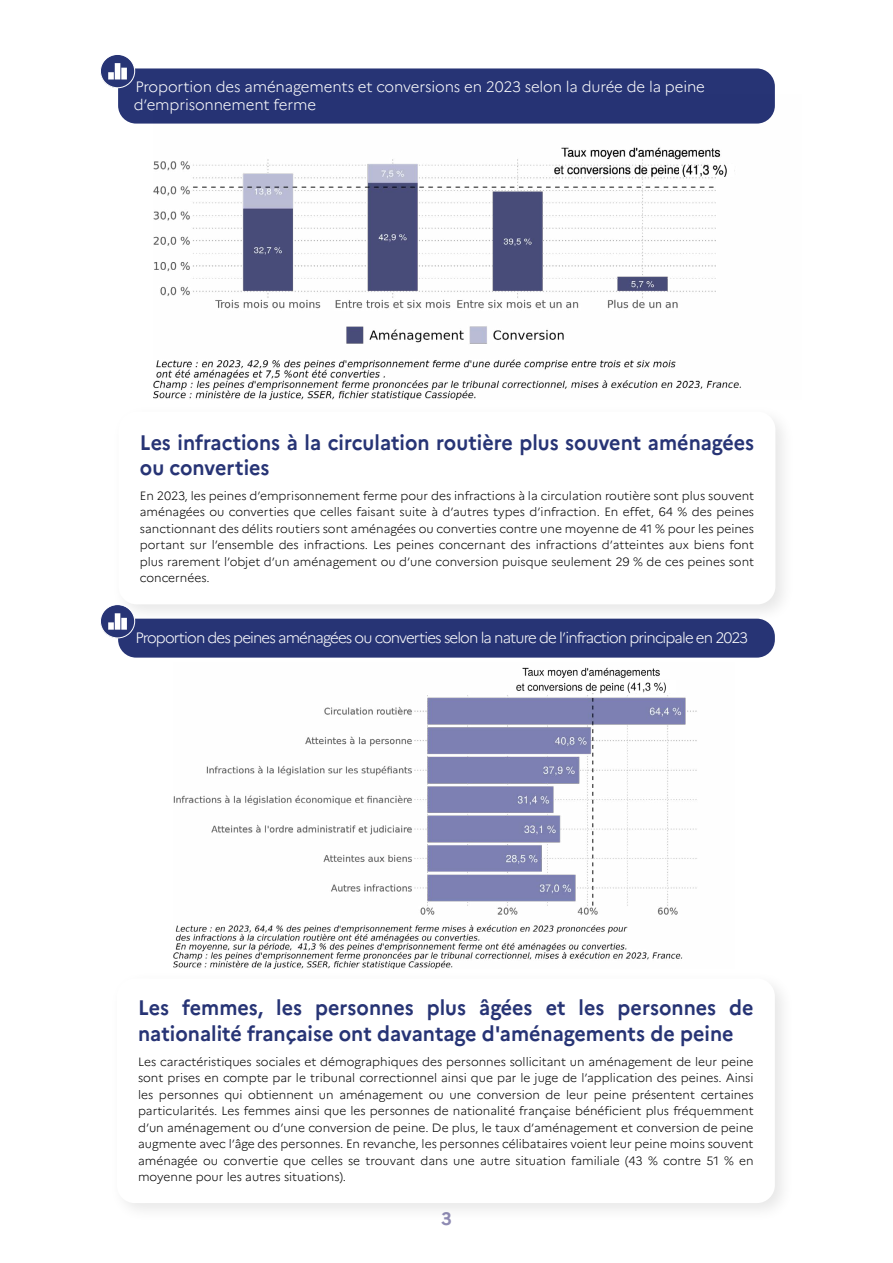
<style>
.page{position:relative;width:893px;height:1263px;background:#fff}
.page>*{position:absolute;margin:0;border:0;box-sizing:border-box;transform-origin:0 0}
.t1{font:700 21px/25.2px "Marianne";color:#273475;scale:.94 1}
.t2{font:700 18px "Marianne";color:#8e8ab3}
.t3{font:300 15px/18px "Marianne";letter-spacing:-.01em;color:#fff}
.t4{font:300 15px "Marianne";letter-spacing:-.045em;color:#fff}
.t5{font:300 12px/16.5px "Marianne";color:#000;text-align:justify}
</style>
<div class="page">
<div style="left:109px;top:970px;width:686px;height:253px;background:#000;opacity:.1"></div>
<div style="left:117px;top:978px;width:658px;height:225px;background:#fff;border-radius:18px"></div>
<div style="left:111px;top:404px;width:684px;height:221px;background:#000;opacity:.1"></div>
<div style="left:119px;top:412px;width:656px;height:192px;background:#fff;border-radius:18px"></div>
<div style="left:118px;top:68px;width:657px;height:56px;background:#273475;border-radius:18px"></div>
<div style="left:100px;top:55px;width:35px;height:33px;background:#273475;border-radius:50%"></div>
<svg style="left:108px;top:63px;width:19px;height:16px"></svg>
<div style="left:100px;top:54px;width:35px;height:34px;border:1px solid #fff;border-radius:50%"></div>
<img style="left:154px;top:95px;width:621px;height:304px">
<div style="left:118px;top:619px;width:657px;height:39px;background:#273475;border-radius:18px"></div>
<div style="left:100px;top:605px;width:35px;height:33px;background:#273475;border-radius:50%"></div>
<svg style="left:108px;top:613px;width:19px;height:17px"></svg>
<div style="left:100px;top:604px;width:35px;height:34px;border:1px solid #fff;border-radius:50%"></div>
<img style="left:173px;top:667px;width:524px;height:302px">
<div style="left:624px;top:680px;width:52px;height:13px;background:#fff"></div>
<div style="left:679px;top:164px;width:54px;height:13px;background:#fff"></div>
<img style="left:681px;top:162px;width:47px;height:15px">
<img style="left:624px;top:679px;width:45px;height:15px">
<p class="t3" style="left:134px;top:78px;width:573px">Proportion des aménagements et conversions en 2023 selon la durée de la peine d’emprisonnement ferme</p>
<h1 class="t1" style="left:140px;top:429px;width:655px">Les infractions à la circulation routière plus souvent aménagées ou converties</h1>
<p class="t5" style="left:140px;top:487px;width:616px">En 2023, les peines d’emprisonnement ferme pour des infractions à la circulation routière sont plus souvent aménagées ou converties que celles faisant suite à d’autres types d’infraction. En effet, 64 % des peines sanctionnant des délits routiers sont aménagées ou converties contre une moyenne de 41 % pour les peines portant sur l’ensemble des infractions. Les peines concernant des infractions d’atteintes aux biens font plus rarement l’objet d’un aménagement ou d’une conversion puisque seulement 29 % de ces peines sont concernées.</p>
<p class="t4" style="left:135px;top:628px;width:614px">Proportion des peines aménagées ou converties selon la nature de l’infraction principale en 2023</p>
<h1 class="t1" style="left:138px;top:995px;width:656px">Les femmes, les personnes plus âgées et les personnes de nationalité française ont davantage d'aménagements de peine</h1>
<p class="t5" style="left:138px;top:1053px;width:617px">Les caractéristiques sociales et démographiques des personnes sollicitant un aménagement de leur peine sont prises en compte par le tribunal correctionnel ainsi que par le juge de l’application des peines. Ainsi les personnes qui obtiennent un aménagement ou une conversion de leur peine présentent certaines particularités. Les femmes ainsi que les personnes de nationalité française bénéficient plus fréquemment d’un aménagement ou d’une conversion de peine. De plus, le taux d’aménagement et conversion de peine augmente avec l’âge des personnes. En revanche, les personnes célibataires voient leur peine moins souvent aménagée ou convertie que celles se trouvant dans une autre situation familiale (43 % contre 51 % en moyenne pour les autres situations).</p>
<h2 class="t2" style="left:441px;top:1208px;width:12px">3</h2>
</div>
